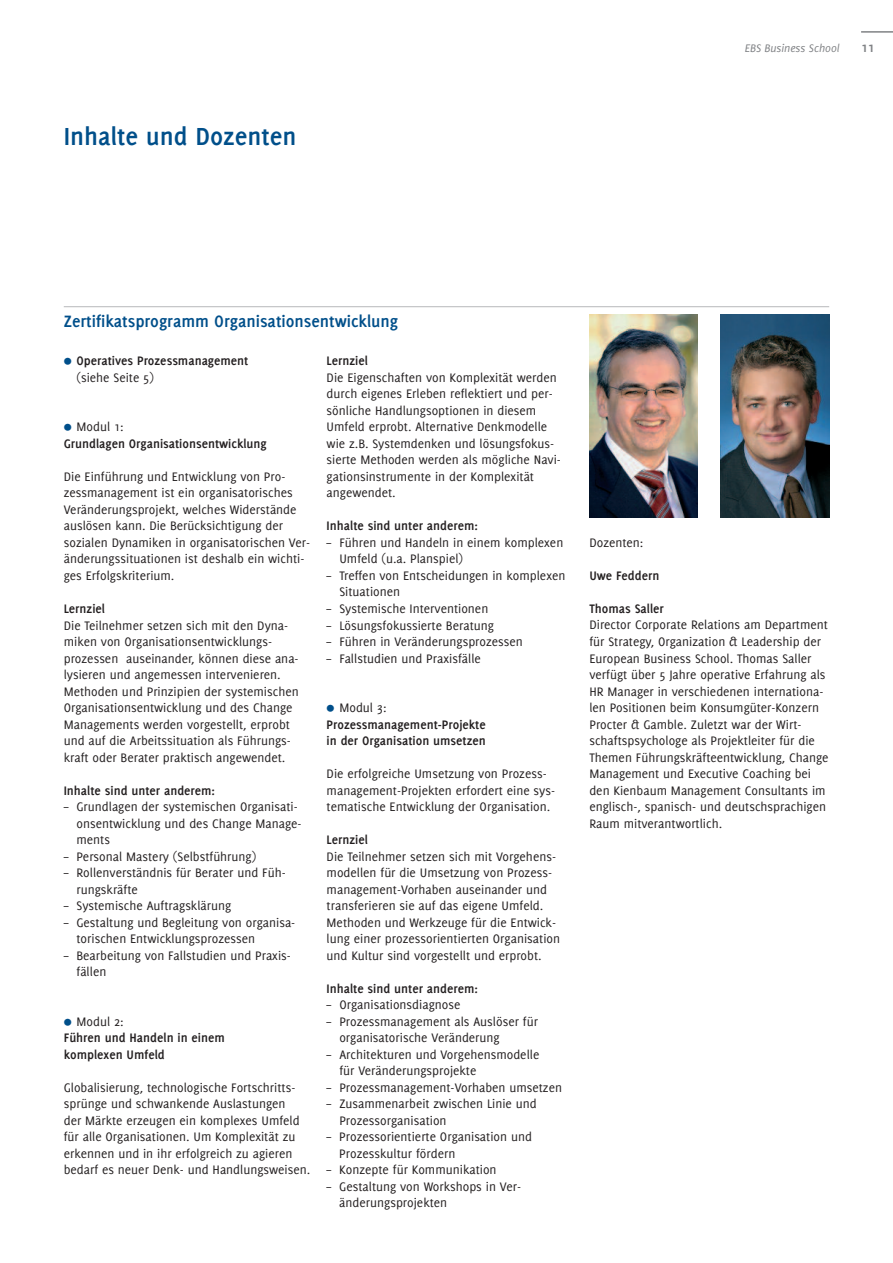
<style>
.page{position:relative;width:893px;height:1263px;background:#fff}
.page>*{position:absolute;margin:0;border:0;box-sizing:border-box;transform-origin:0 0}
.t1{font:700 27px "Delicious";color:#004f8a}
.t2{font:700 18px "Delicious";color:#004f8a}
.t3{font:700 15px "Delicious";color:#808285}
.t4{font:13.5px/16.5px "Delicious";color:#231f20}
.t5{font:700 13.5px/16.5px "Delicious";color:#231f20}
.t6{font:italic 12px "Delicious";color:#808285}
.s1{font-weight:400;font-size:12px;color:#004f8a}
.s2{font-weight:400}
</style>
<div class="page">
<hr style="left:861px;top:31px;width:32px;height:2px;background:#808285">
<img style="left:589px;top:314px;width:109px;height:203px">
<img style="left:721px;top:314px;width:108px;height:203px">
<hr style="left:64px;top:306px;width:765px;height:1px;background:#babbbe">
<h1 class="t1" style="left:64px;top:126px;width:234px">Inhalte und Dozenten</h1>
<p class="t6" style="left:745px;top:41px;width:97px">EBS Business School</p>
<p class="t3" style="left:861px;top:42px;width:15px">11</p>
<h2 class="t2" style="left:64px;top:314px;width:336px">Zertifikatsprogramm Organisationsentwicklung</h2>
<p class="t5" style="left:77px;top:354px;width:173px;text-indent:-13px"><span class="s1">≈</span> Operatives Prozessmanagement <span class="s2">(siehe Seite 5)</span></p>
<p class="t5" style="left:64px;top:420px;width:204px"><span class="s1">≈</span> <span class="s2">Modul 1:<br></span>Grundlagen Organisationsentwicklung</p>
<p class="t4" style="left:64px;top:469px;width:248px">Die Einführung und Entwicklung von Pro&shy;zessmanagement ist ein organisatorisches Veränderungsprojekt, welches Widerstände auslösen kann. Die Berücksichtigung der sozialen Dynamiken in organisatorischen Ver&shy;änderungssituationen ist deshalb ein wichti&shy;ges Erfolgskriterium.</p>
<p class="t5" style="left:64px;top:601px;width:43px">Lernziel</p>
<p class="t4" style="left:64px;top:618px;width:236px">Die Teilnehmer setzen sich mit den Dyna&shy;miken von Organisationsentwicklungs&shy;prozessen auseinander, können diese ana&shy;lysieren und angemessen intervenieren.<br>Methoden und Prinzipien der systemischen Organisationsentwicklung und des Change Managements werden vorgestellt, erprobt und auf die Arbeitssituation als Führungs&shy;kraft oder Berater praktisch angewendet.</p>
<p class="t5" style="left:64px;top:783px;width:153px">Inhalte sind unter anderem:</p>
<p class="t4" style="left:77px;top:799px;width:227px;text-indent:-13px">– Grundlagen der systemischen Organisati&shy;onsentwicklung und des Change Manage&shy;ments</p>
<p class="t4" style="left:64px;top:849px;width:194px">– Personal Mastery (Selbstführung)</p>
<p class="t4" style="left:77px;top:865px;width:211px;text-indent:-13px">– Rollenverständnis für Berater und Füh&shy;rungskräfte</p>
<p class="t4" style="left:64px;top:898px;width:169px">– Systemische Auftragsklärung</p>
<p class="t4" style="left:77px;top:915px;width:220px;text-indent:-13px">– Gestaltung und Begleitung von organisa&shy;torischen Entwicklungsprozessen</p>
<p class="t4" style="left:77px;top:948px;width:216px;text-indent:-13px">– Bearbeitung von Fallstudien und Praxis&shy;fällen</p>
<p class="t5" style="left:64px;top:1014px;width:163px"><span class="s1">≈</span> <span class="s2">Modul 2:<br></span>Führen und Handeln in einem komplexen Umfeld</p>
<p class="t4" style="left:64px;top:1080px;width:248px">Globalisierung, technologische Fortschritts&shy;sprünge und schwankende Auslastungen<br>der Märkte erzeugen ein komplexes Umfeld für alle Organisationen. Um Komplexität zu erkennen und in ihr erfolgreich zu agieren bedarf es neuer Denk- und Handlungsweisen.</p>
<p class="t5" style="left:327px;top:354px;width:43px">Lernziel</p>
<p class="t4" style="left:327px;top:370px;width:236px">Die Eigenschaften von Komplexität werden durch eigenes Erleben reflektiert und per&shy;sönliche Handlungsoptionen in diesem Umfeld erprobt. Alternative Denkmodelle wie z.B. Systemdenken und lösungsfokus&shy;sierte Methoden werden als mögliche Navi&shy;gationsinstrumente in der Komplexität angewendet.</p>
<p class="t5" style="left:327px;top:519px;width:153px">Inhalte sind unter anderem:</p>
<p class="t4" style="left:339px;top:535px;width:225px;text-indent:-13px">– Führen und Handeln in einem komplexen<br>Umfeld (u.a. Planspiel)</p>
<p class="t4" style="left:339px;top:568px;width:227px;text-indent:-13px">– Treffen von Entscheidungen in komplexen<br>Situationen</p>
<p class="t4" style="left:327px;top:601px;width:163px">– Systemische Interventionen</p>
<p class="t4" style="left:327px;top:618px;width:169px">– Lösungsfokussierte Beratung</p>
<p class="t4" style="left:327px;top:634px;width:198px">– Führen in Veränderungsprozessen</p>
<p class="t4" style="left:327px;top:651px;width:156px">– Fallstudien und Praxisfälle</p>
<p class="t5" style="left:327px;top:700px;width:161px"><span class="s1">≈</span> <span class="s2">Modul 3:<br></span>Prozessmanagement-Projekte in der Organisation umsetzen</p>
<p class="t4" style="left:327px;top:766px;width:230px">Die erfolgreiche Umsetzung von Prozess&shy;management-Projekten erfordert eine sys&shy;tematische Entwicklung der Organisation.</p>
<p class="t5" style="left:327px;top:832px;width:43px">Lernziel</p>
<p class="t4" style="left:327px;top:849px;width:235px">Die Teilnehmer setzen sich mit Vorgehens&shy;modellen für die Umsetzung von Prozess&shy;management-Vorhaben auseinander und transferieren sie auf das eigene Umfeld.<br>Methoden und Werkzeuge für die Entwick&shy;lung einer prozessorientierten Organisation und Kultur sind vorgestellt und erprobt.</p>
<p class="t5" style="left:327px;top:981px;width:153px">Inhalte sind unter anderem:</p>
<p class="t4" style="left:327px;top:997px;width:135px">– Organisationsdiagnose</p>
<p class="t4" style="left:339px;top:1014px;width:200px;text-indent:-13px">– Prozessmanagement als Auslöser für organisatorische Veränderung</p>
<p class="t4" style="left:339px;top:1047px;width:202px;text-indent:-13px">– Architekturen und Vorgehensmodelle für Veränderungsprojekte</p>
<p class="t4" style="left:327px;top:1080px;width:237px">– Prozessmanagement-Vorhaben umsetzen</p>
<p class="t4" style="left:339px;top:1096px;width:199px;text-indent:-13px">– Zusammenarbeit zwischen Linie und<br>Prozessorganisation</p>
<p class="t4" style="left:339px;top:1129px;width:194px;text-indent:-13px">– Prozessorientierte Organisation und<br>Prozesskultur fördern</p>
<p class="t4" style="left:327px;top:1162px;width:172px">– Konzepte für Kommunikation</p>
<p class="t4" style="left:339px;top:1179px;width:183px;text-indent:-13px">– Gestaltung von Workshops in Ver&shy;änderungsprojekten</p>
<p class="t4" style="left:589px;top:535px;width:56px">Dozenten:</p>
<p class="t5" style="left:589px;top:568px;width:71px">Uwe Feddern</p>
<p class="t5" style="left:589px;top:601px;width:76px">Thomas Saller</p>
<p class="t4" style="left:589px;top:618px;width:241px">Director Corporate Relations am Department für Strategy, Organization &amp; Leadership der European Business School. Thomas Saller verfügt über 5 Jahre operative Erfahrung als HR Manager in verschiedenen internationa&shy;len Positionen beim Konsumgüter-Konzern Procter &amp; Gamble. Zuletzt war der Wirt&shy;schaftspsychologe als Projektleiter für die Themen Führungskräfteentwicklung, Change Management und Executive Coaching bei den Kienbaum Management Consultants im englisch-, spanisch- und deutschsprachigen Raum mitverantwortlich.</p>
</div>
